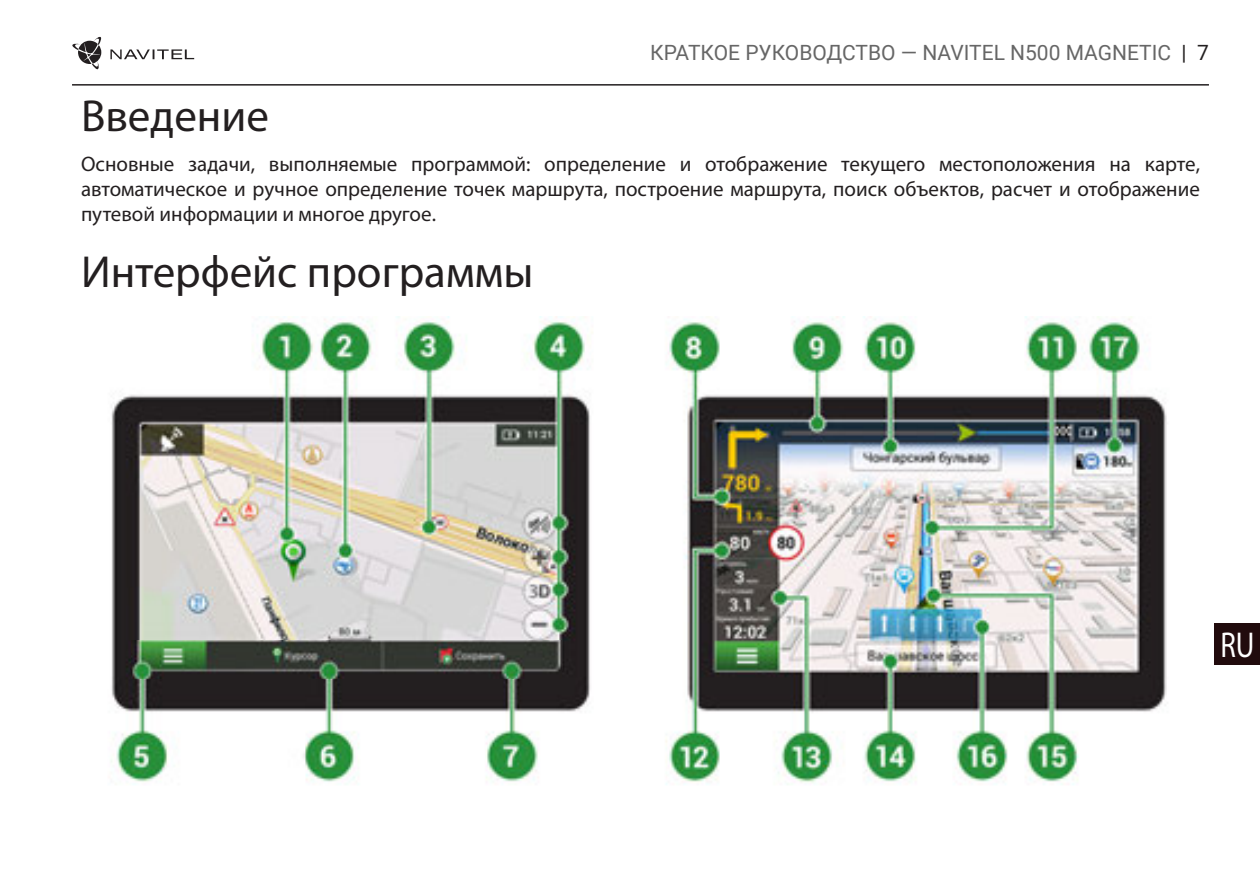
<style>
.page{position:relative;width:1260px;height:893px;background:#fff}
.page>*{position:absolute;margin:0;border:0;box-sizing:border-box;transform-origin:0 0}
.Heading{font:45px "Myriad Pro";color:#231f20}
.t1{font:36px "Myriad Pro";color:#fff;scale:.8 1}
.Software{font:21px/25.2px "Myriad Pro";color:#231f20;text-align:justify}
.t2{font:21px "Roboto";color:#666}
.s1{color:#231f20}
</style>
<div class="page">
<hr style="left:72px;top:84px;width:1136px;height:2px;background:#231f20">
<div style="left:1214px;top:623px;width:45px;height:41px;background:#210b0d"></div>
<svg style="left:110px;top:49px;width:84px;height:10px"></svg>
<svg style="left:72px;top:36px;width:30px;height:34px"></svg>
<img style="left:111px;top:316px;width:1056px;height:469px">
<img style="left:132px;top:640px;width:429px;height:38px">
<p class="t2" style="left:650px;top:37px;width:560px">КРАТКОЕ РУКОВОДСТВО — NAVITEL N500 MAGNETIC <span class="s1">| 7</span></p>
<p class="Heading" style="left:81px;top:88px;width:189px">Введение</p>
<p class="Software" style="left:81px;top:151px;width:1120px">Основные задачи, выполняемые программой: определение и отображение текущего местоположения на карте, автоматическое и ручное определение точек маршрута, построение маршрута, поиск объектов, расчет и отображение путевой информации и многое другое.</p>
<p class="Heading" style="left:81px;top:244px;width:454px">Интерфейс программы</p>
<h2 class="t1" style="left:1220px;top:622px;width:44px">RU</h2>
</div>
